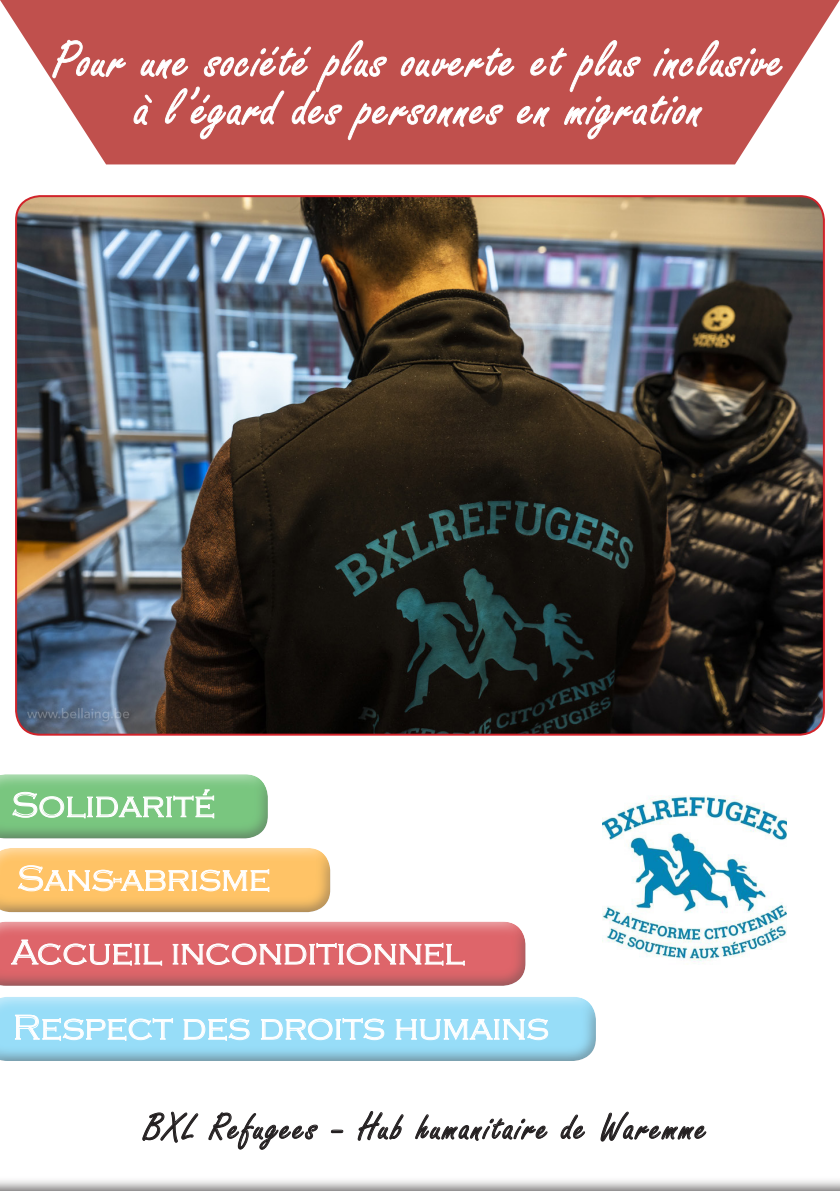
<style>
.page{position:relative;width:840px;height:1191px;background:#fff}
.page>*{position:absolute;margin:0;border:0;box-sizing:border-box;transform-origin:0 0}
.t1{font:56px/48px "Freestyle Script";letter-spacing:.025em;color:#fff;text-align:center}
.t2{font:40px "Freestyle Script";letter-spacing:.05em;color:#231f20}
.t3{font:300 36px "Copperplate Gothic";color:#fff}
</style>
<div class="page">
<div style="left:0;top:1059px;width:839px;height:132px;background:#231f20;opacity:.75"></div>
<svg style="left:142px;top:1111px;width:56px;height:31px"></svg>
<svg style="left:208px;top:1112px;width:109px;height:37px"></svg>
<svg style="left:331px;top:1129px;width:12px;height:4px"></svg>
<svg style="left:357px;top:1111px;width:46px;height:29px"></svg>
<svg style="left:415px;top:1114px;width:132px;height:26px"></svg>
<svg style="left:560px;top:1114px;width:24px;height:25px"></svg>
<svg style="left:600px;top:1111px;width:105px;height:30px"></svg>
<div style="left:0;top:848px;width:332px;height:66px;background:#231f20;opacity:.75"></div>
<svg style="left:0;top:848px;width:330px;height:64px;background:#f7c474"></svg>
<div style="left:0;top:920px;width:525px;height:66px;background:#231f20;opacity:.75"></div>
<svg style="left:0;top:921px;width:525px;height:64px;background:#dc767a"></svg>
<div style="left:0;top:996px;width:597px;height:67px;background:#fff"></div>
<svg style="left:0;top:997px;width:595px;height:64px;background:#9fdaf1"></svg>
<div style="left:0;top:774px;width:268px;height:66px;background:#231f20;opacity:.75"></div>
<svg style="left:0;top:774px;width:268px;height:64px;background:#86c78c"></svg>
<svg style="left:0;top:0;width:839px;height:164px;fill:#c0504d"></svg>
<svg style="left:52px;top:39px;width:74px;height:40px;background:#c86865"></svg>
<svg style="left:133px;top:39px;width:649px;height:102px;background:#c76361"></svg>
<img style="left:602px;top:795px;width:183px;height:167px">
<img style="left:16px;top:196px;width:807px;height:538px">
<p class="t1" style="left:52px;top:39px;width:733px">Pour une société plus ouverte et plus inclusive à l’égard des personnes en migration</p>
<p class="t3" style="left:11px;top:785px;width:205px">Solidarité</p>
<p class="t3" style="left:17px;top:859px;width:255px">Sans-abrisme</p>
<p class="t3" style="left:11px;top:932px;width:454px">Accueil inconditionnel</p>
<p class="t3" style="left:13px;top:1007px;width:537px">Respect des droits humains</p>
<p class="t2" style="left:144px;top:1105px;width:564px">BXL Refugees – Hub humanitaire de Waremme</p>
</div>
